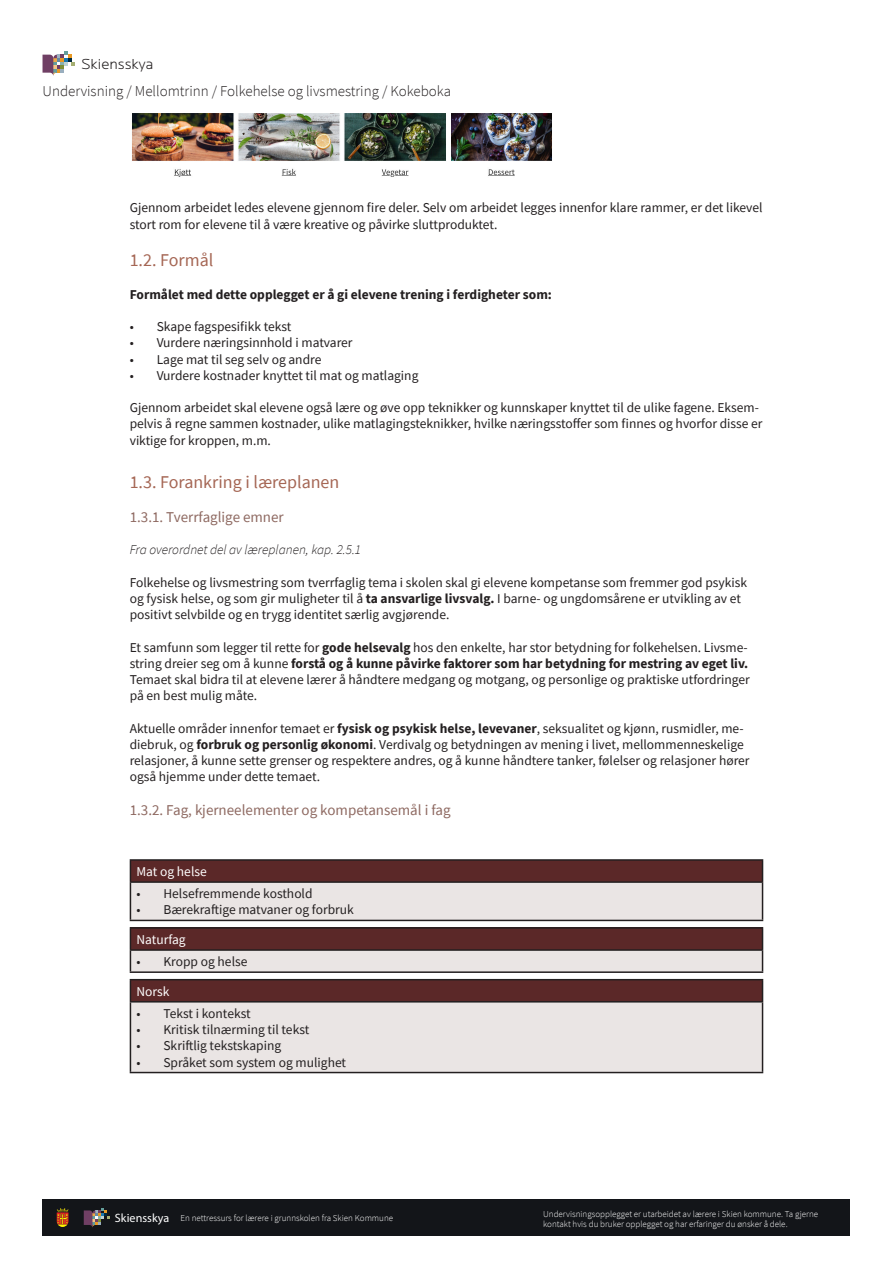
<style>
.page{position:relative;width:893px;height:1263px;background:#fff}
.page>*{position:absolute;margin:0;border:0;box-sizing:border-box;transform-origin:0 0}
.KortBeskrivelse{font:18px "Source Sans Pro";color:#a56654}
.undertekst{font:15px "Source Sans Pro";color:#8e6961}
.t1{font:300 15px "Source Sans Pro";color:#231f20}
.t2{font:300 15px "Locator";color:#231f20}
.brødtekst{font:13.5px/16.2px "Source Sans Pro";color:#231f20}
.brødtekst-2{font:700 13.5px "Source Sans Pro";color:#231f20}
.brødtekst-3{font:italic 300 13.5px "Source Sans Pro";color:#231f20}
.brødtekst-4{font:13.5px "Source Sans Pro";color:#fff}
.t3{font:300 9px/10.8px "Source Sans Pro";color:#fff}
.s1{font-weight:700}
.s2{font-family:"Locator";font-size:12.15px}
</style>
<div class="page">
<svg style="left:43px;top:51px;width:32px;height:25px"></svg>
<div style="left:43px;top:1199px;width:807px;height:37px;background:#131519"></div>
<svg style="left:57px;top:1208px;width:12px;height:19px"></svg>
<svg style="left:84px;top:1208px;width:26px;height:19px"></svg>
<img style="left:132px;top:113px;width:420px;height:64px">
<div style="left:130px;top:860px;width:632px;height:22px;background:#5b2828"></div>
<div style="left:130px;top:882px;width:632px;height:38px;background:#eae5e4"></div>
<hr style="left:130px;top:859px;width:633px;height:2px;background:#231f20">
<svg style="left:130px;top:861px;width:1px;height:20px"></svg>
<svg style="left:762px;top:861px;width:1px;height:20px"></svg>
<hr style="left:130px;top:881px;width:633px;height:2px;background:#231f20">
<hr style="left:130px;top:883px;width:1px;height:37px;background:#231f20">
<hr style="left:762px;top:883px;width:1px;height:37px;background:#231f20">
<hr style="left:130px;top:920px;width:633px;height:1px;background:#231f20">
<div style="left:130px;top:928px;width:632px;height:22px;background:#5b2828"></div>
<div style="left:130px;top:950px;width:632px;height:22px;background:#eae5e4"></div>
<hr style="left:130px;top:927px;width:633px;height:2px;background:#231f20">
<hr style="left:130px;top:949px;width:633px;height:2px;background:#231f20">
<svg style="left:130px;top:929px;width:1px;height:42px"></svg>
<svg style="left:762px;top:929px;width:1px;height:42px"></svg>
<hr style="left:130px;top:971px;width:633px;height:2px;background:#231f20">
<div style="left:130px;top:980px;width:632px;height:22px;background:#5b2828"></div>
<div style="left:130px;top:1002px;width:632px;height:70px;background:#eae5e4"></div>
<hr style="left:130px;top:979px;width:633px;height:1px;background:#231f20">
<svg style="left:130px;top:980px;width:1px;height:21px"></svg>
<svg style="left:762px;top:980px;width:1px;height:21px"></svg>
<hr style="left:130px;top:1001px;width:633px;height:1px;background:#231f20">
<hr style="left:130px;top:1002px;width:1px;height:70px;background:#231f20">
<hr style="left:762px;top:1002px;width:1px;height:70px;background:#231f20">
<hr style="left:130px;top:1072px;width:633px;height:1px;background:#231f20">
<p class="t2" style="left:81px;top:56px;width:74px">Skiensskya</p>
<p class="t1" style="left:43px;top:82px;width:410px">Undervisning / Mellomtrinn / Folkehelse og livsmestring / Kokeboka</p>
<p class="brødtekst" style="left:130px;top:200px;width:634px">Gjennom arbeidet ledes elevene gjennom fire deler. Selv om arbeidet legges innenfor klare rammer, er det likevel stort rom for elevene til å være kreative og påvirke sluttproduktet.</p>
<p class="KortBeskrivelse" style="left:130px;top:249px;width:85px">1.2. Formål</p>
<p class="brødtekst-2" style="left:130px;top:285px;width:424px">Formålet med dette opplegget er å gi elevene trening i ferdigheter som:</p>
<p class="brødtekst" style="left:130px;top:318px;width:163px">• Skape fagspesifikk tekst</p>
<p class="brødtekst" style="left:130px;top:335px;width:224px">• Vurdere næringsinnhold i matvarer</p>
<p class="brødtekst" style="left:130px;top:351px;width:193px">• Lage mat til seg selv og andre</p>
<p class="brødtekst" style="left:130px;top:367px;width:290px">• Vurdere kostnader knyttet til mat og matlaging</p>
<p class="brødtekst" style="left:130px;top:399px;width:634px">Gjennom arbeidet skal elevene også lære og øve opp teknikker og kunnskaper knyttet til de ulike fagene. Eksem&shy;pelvis å regne sammen kostnader, ulike matlagingsteknikker, hvilke næringsstoffer som finnes og hvorfor disse er viktige for kroppen, m.m.</p>
<p class="KortBeskrivelse" style="left:130px;top:470px;width:211px">1.3. Forankring i læreplanen</p>
<p class="undertekst" style="left:130px;top:507px;width:156px">1.3.1. Tverrfaglige emner</p>
<p class="brødtekst-3" style="left:130px;top:542px;width:233px">Fra overordnet del av læreplanen, kap. 2.5.1</p>
<p class="brødtekst" style="left:130px;top:574px;width:619px">Folkehelse og livsmestring som tverrfaglig tema i skolen skal gi elevene kompetanse som fremmer god psykisk og fysisk helse, og som gir muligheter til å <span class="s1">ta ansvarlige livsvalg.</span> I barne- og ungdomsårene er utvikling av et positivt selvbilde og en trygg identitet særlig avgjørende.</p>
<p class="brødtekst" style="left:130px;top:639px;width:622px">Et samfunn som legger til rette for <span class="s1">gode helsevalg</span> hos den enkelte, har stor betydning for folkehelsen. Livsme&shy;string dreier seg om å kunne <span class="s1">forstå og å kunne påvirke faktorer som har betydning for mestring av eget liv.<br></span>Temaet skal bidra til at elevene lærer å håndtere medgang og motgang, og personlige og praktiske utfordringer på en best mulig måte.</p>
<p class="brødtekst" style="left:130px;top:720px;width:621px">Aktuelle områder innenfor temaet er <span class="s1">fysisk og psykisk helse, levevaner</span>, seksualitet og kjønn, rusmidler, me&shy;diebruk, og <span class="s1">forbruk og personlig økonomi</span>. Verdivalg og betydningen av mening i livet, mellommenneskelige relasjoner, å kunne sette grenser og respektere andres, og å kunne håndtere tanker, følelser og relasjoner hører også hjemme under dette temaet.</p>
<p class="undertekst" style="left:130px;top:801px;width:322px">1.3.2. Fag, kjerneelementer og kompetansemål i fag</p>
<p class="brødtekst-4" style="left:136px;top:863px;width:72px">Mat og helse</p>
<p class="brødtekst" style="left:136px;top:885px;width:178px">• Helsefremmende kosthold</p>
<p class="brødtekst" style="left:136px;top:902px;width:219px">• Bærekraftige matvaner og forbruk</p>
<p class="brødtekst-4" style="left:136px;top:931px;width:51px">Naturfag</p>
<p class="brødtekst" style="left:136px;top:953px;width:113px">• Kropp og helse</p>
<p class="brødtekst-4" style="left:136px;top:983px;width:35px">Norsk</p>
<p class="brødtekst" style="left:136px;top:1005px;width:116px">• Tekst i kontekst</p>
<p class="brødtekst" style="left:136px;top:1021px;width:174px">• Kritisk tilnærming til tekst</p>
<p class="brødtekst" style="left:136px;top:1038px;width:146px">• Skriftlig tekstskaping</p>
<p class="brødtekst" style="left:136px;top:1054px;width:211px">• Språket som system og mulighet</p>
<p class="t3" style="left:115px;top:1212px;width:280px"><span class="s2">Skiensskya</span> En nettressurs for lærere i grunnskolen fra Skien Kommune</p>
<p class="t3" style="left:543px;top:1208px;width:276px">Undervisningsopplegget er utarbeidet av lærere i Skien kommune. Ta gjerne kontakt hvis du bruker opplegget og har erfaringer du ønsker å dele.</p>
</div>
